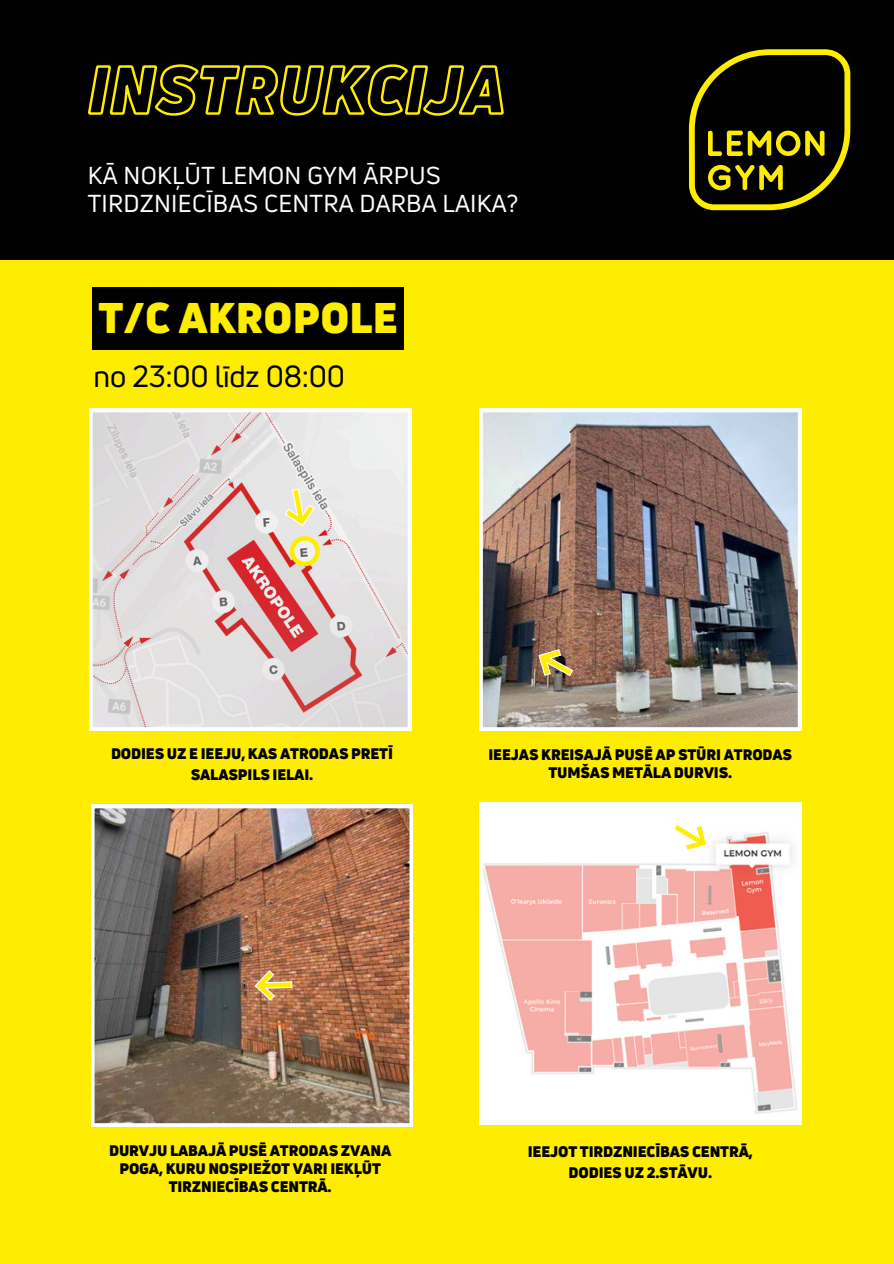
<style>
.page{position:relative;width:894px;height:1264px;background:#fff}
.page>*{position:absolute;margin:0;border:0;box-sizing:border-box;transform-origin:0 0}
.t1{font:900 42px "Uni Neue";letter-spacing:.005em;color:#ffed00}
.t2{font:30px "Uni Neue";letter-spacing:-.01em;color:#000}
.t3{font:24px/28.2px "Uni Neue";letter-spacing:.01em;color:#fff}
.t4{font:900 15px/18px "Uni Neue";letter-spacing:-.01em;color:#000;text-align:center}
</style>
<div class="page">
<div style="left:0;top:0;width:893px;height:1263px;background:#ffed00"></div>
<div style="left:0;top:0;width:893px;height:259px;background:#000"></div>
<img style="left:91px;top:805px;width:322px;height:321px">
<svg style="left:89px;top:409px;width:322px;height:321px"></svg>
<img style="left:479px;top:409px;width:322px;height:321px">
<svg style="left:290px;top:536px;width:30px;height:30px"></svg>
<svg style="left:479px;top:802px;width:322px;height:322px"></svg>
<svg style="left:538px;top:649px;width:35px;height:27px"></svg>
<svg style="left:284px;top:488px;width:31px;height:38px"></svg>
<svg style="left:254px;top:970px;width:38px;height:30px"></svg>
<svg style="left:672px;top:823px;width:35px;height:28px"></svg>
<div style="left:92px;top:287px;width:312px;height:62px;background:#000"></div>
<svg style="left:88px;top:64px;width:414px;height:52px"></svg>
<svg style="left:688px;top:49px;width:162px;height:161px"></svg>
<p class="t3" style="left:88px;top:161px;width:432px">KĀ NOKĻŪT LEMON GYM ĀRPUS<br>TIRDZNIECĪBAS CENTRA DARBA LAIKA?</p>
<p class="t1" style="left:98px;top:289px;width:301px">T/C AKROPOLE</p>
<p class="t2" style="left:94px;top:356px;width:253px">no 23:00 līdz 08:00</p>
<p class="t4" style="left:111px;top:743px;width:283px;line-height:20.2px">DODIES UZ E IEEJU, KAS ATRODAS PRETĪ<br>SALASPILS IELAI.</p>
<p class="t4" style="left:488px;top:745px;width:305px">IEEJAS KREISAJĀ PUSĒ AP STŪRI ATRODAS<br>TUMŠAS METĀLA DURVIS.</p>
<p class="t4" style="left:109px;top:1141px;width:284px">DURVJU LABAJĀ PUSĒ ATRODAS ZVANA<br>POGA, KURU NOSPIEŽOT VARI IEKĻŪT<br>TIRZNIECĪBAS CENTRĀ.</p>
<p class="t4" style="left:527px;top:1141px;width:226px;line-height:20.2px">IEEJOT TIRDZNIECĪBAS CENTRĀ,<br>DODIES UZ 2.STĀVU.</p>
</div>
